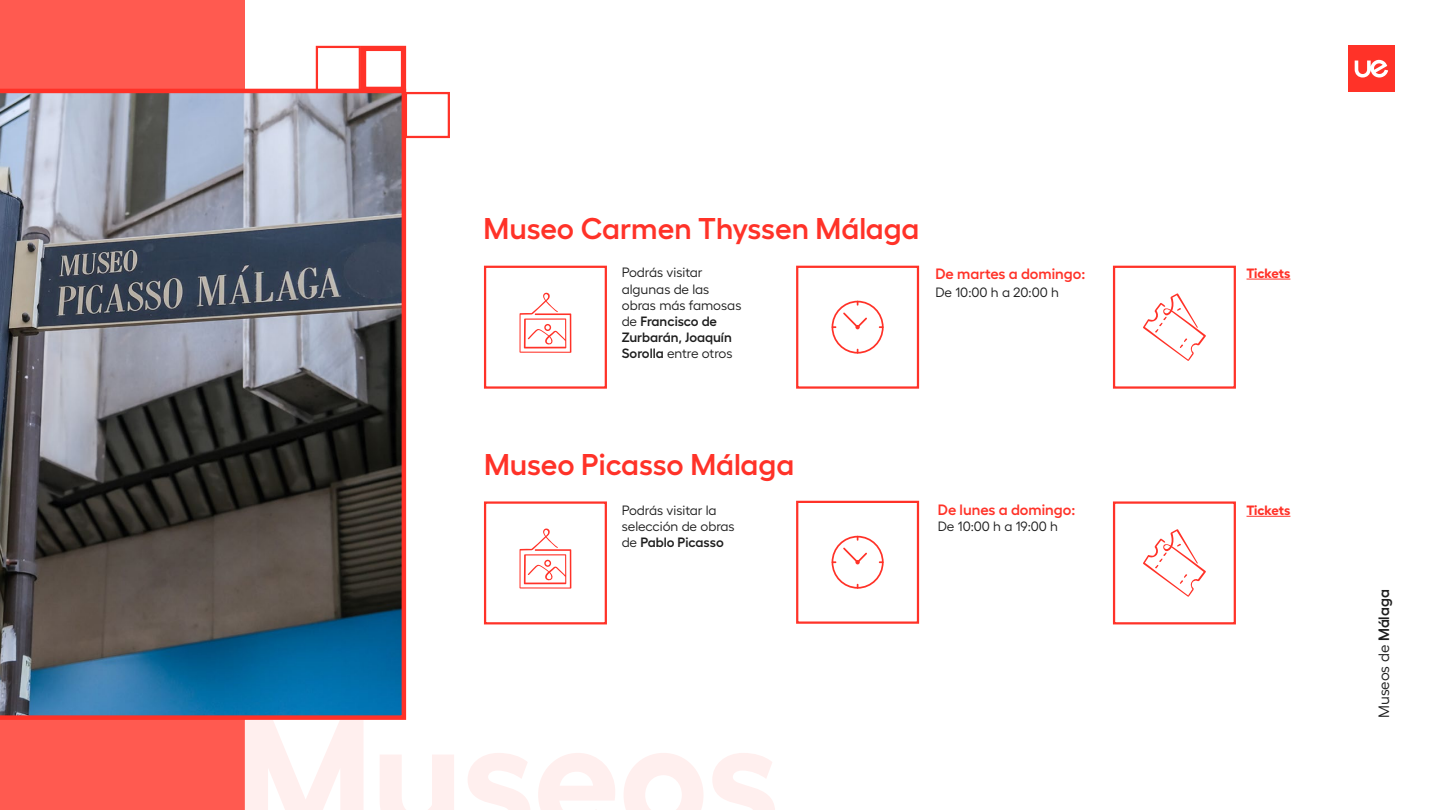
<style>
.page{position:relative;width:1440px;height:810px;background:#fff}
.page>*{position:absolute;margin:0;border:0;box-sizing:border-box;transform-origin:0 0}
.t1{font:600 30px "Hellix";color:#ff3228}
.t2{font:600 15px "Hellix";color:#ff3228}
.t3{font:15px "Hellix";color:#1e1e1e}
.t4{font:13.5px/16.2px "Hellix";color:#1e1e1e}
.t5{font:700 13.5px "Hellix";letter-spacing:-.01em;color:#ff3228}
.s1{font-weight:600}
</style>
<div class="page">
<hr style="left:1247px;top:279px;width:43px;height:1px;background:#ff3228">
<hr style="left:1247px;top:516px;width:43px;height:1px;background:#ff3228">
<div style="left:1113px;top:501px;width:123px;height:123px;border:2px solid #ff3228"></div>
<svg style="left:1143px;top:529px;width:63px;height:68px"></svg>
<div style="left:1113px;top:266px;width:123px;height:123px;border:2px solid #ff3228"></div>
<svg style="left:1143px;top:293px;width:63px;height:68px"></svg>
<div style="left:484px;top:501px;width:123px;height:123px;border:2px solid #ff3228"></div>
<svg style="left:520px;top:528px;width:51px;height:61px"></svg>
<div style="left:484px;top:266px;width:123px;height:123px;border:2px solid #ff3228"></div>
<svg style="left:520px;top:292px;width:51px;height:61px"></svg>
<div style="left:1348px;top:45px;width:46px;height:46px;background:#ff3228"></div>
<svg style="left:1355px;top:59px;width:33px;height:19px"></svg>
<div style="left:0;top:0;width:245px;height:810px;background:#ff5a50"></div>
<div style="left:796px;top:266px;width:123px;height:123px;border:2px solid #ff3228"></div>
<svg style="left:832px;top:301px;width:52px;height:53px"></svg>
<div style="left:796px;top:501px;width:123px;height:123px;border:2px solid #ff3228"></div>
<svg style="left:832px;top:536px;width:52px;height:53px"></svg>
<div style="left:316px;top:46px;width:45px;height:46px;border:2px solid #ff3228"></div>
<div style="left:361px;top:46px;width:45px;height:46px;border:5px solid #ff3228"></div>
<div style="left:405px;top:92px;width:45px;height:46px;border:2px solid #ff3228"></div>
<svg style="left:0;top:89px;width:406px;height:631px;background:#5f6570"></svg>
<h1 class="t1" style="left:483px;top:205px;width:438px">Museo Carmen Thyssen Málaga</h1>
<p class="t4" style="left:622px;top:263px;width:121px">Podrás visitar algunas de las obras más famosas de <span class="s1">Francisco de<br>Zurbarán, Joaquín<br>Sorolla</span> entre otros</p>
<p class="t2" style="left:935px;top:262px;width:151px">De martes a domingo:</p>
<p class="t4" style="left:935px;top:283px;width:125px">De 10:00 h a 20:00 h</p>
<h1 class="t1" style="left:484px;top:441px;width:312px">Museo Picasso Málaga</h1>
<p class="t4" style="left:622px;top:500px;width:114px">Podrás visitar la selección de obras de <span class="s1">Pablo Picasso</span></p>
<p class="t2" style="left:938px;top:498px;width:139px">De lunes a domingo:</p>
<p class="t4" style="left:938px;top:517px;width:122px">De 10:00 h a 19:00 h</p>
<p class="t5" style="left:1247px;top:262px;width:45px">Tickets</p>
<p class="t5" style="left:1247px;top:499px;width:45px">Tickets</p>
<p class="t3" style="left:1372px;top:718px;width:130px;rotate:-90deg">Museos de <span class="s1">Málaga</span></p>
</div>
